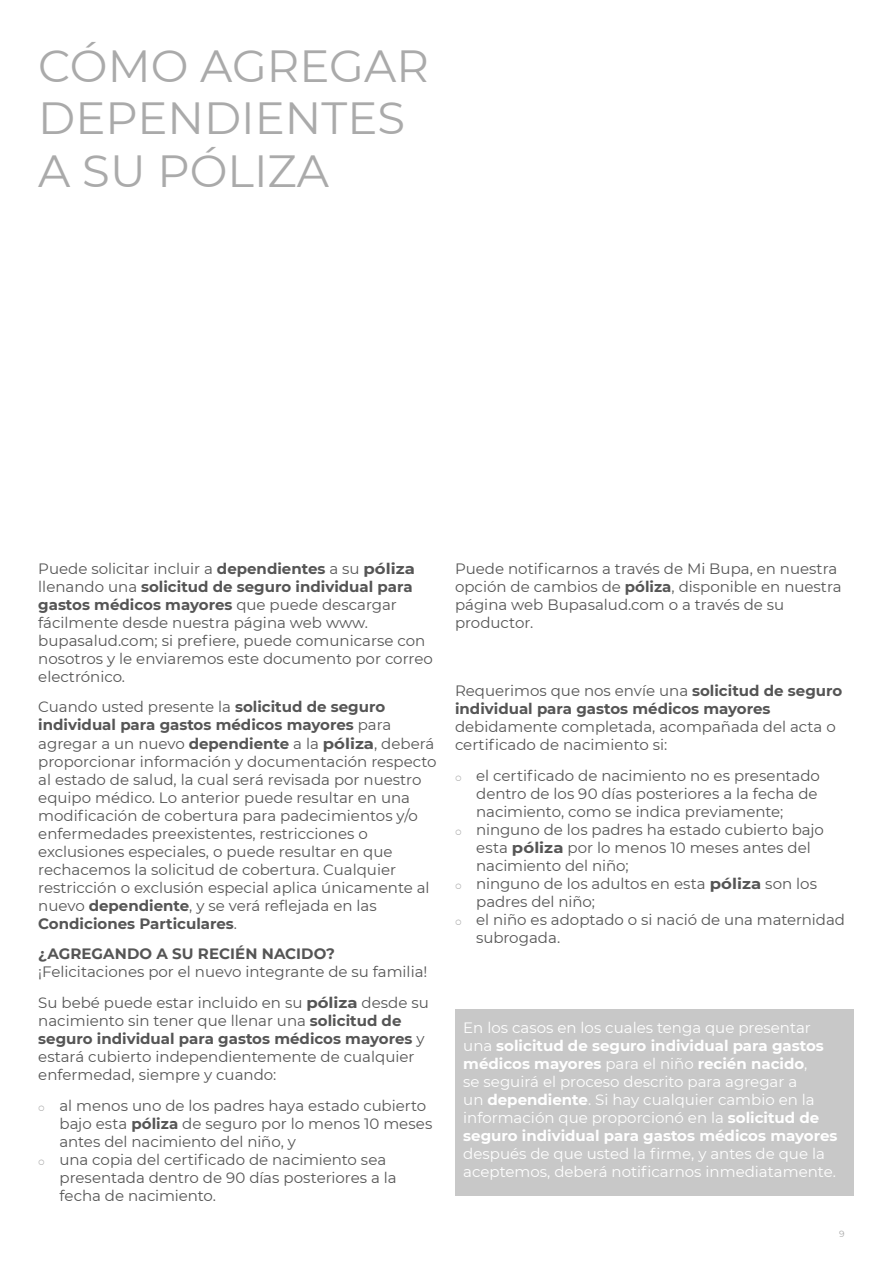
<style>
.page{position:relative;width:893px;height:1263px;background:#fff}
.page>*{position:absolute;margin:0;border:0;box-sizing:border-box;transform-origin:0 0}
.t1{font:45px/52.5px "Montserrat";color:#aaa}
.t2{font:15px/18px "Montserrat";color:#555}
.t3{font:15px/18px "Montserrat";color:#fff}
.t4{font:700 15px/18px "Montserrat";color:#555}
.t5{font:9px "Montserrat";color:#aaa}
.s1{font-weight:700}
.s2{color:#aaa}
.s3{font-weight:400}
</style>
<div class="page">
<div style="left:455px;top:1009px;width:398px;height:186px;background:#c8c8c8"></div>
<h1 class="t1" style="left:38px;top:38px;width:392px">CÓMO AGREGAR<br>DEPENDIENTES<br>A SU PÓLIZA</h1>
<p class="t2" style="left:38px;top:559px;width:396px">Puede solicitar incluir a <span class="s1">dependientes</span> a su <span class="s1">póliza </span>llenando una <span class="s1">solicitud de seguro individual para gastos médicos mayores</span> que puede descargar fácilmente desde nuestra página web www. bupasalud.com; si prefiere, puede comunicarse con nosotros y le enviaremos este documento por correo electrónico.</p>
<p class="t2" style="left:38px;top:698px;width:400px">Cuando usted presente la <span class="s1">solicitud de seguro individual para gastos médicos mayores</span> para agregar a un nuevo <span class="s1">dependiente</span> a la <span class="s1">póliza</span>, deberá proporcionar información y documentación respecto al estado de salud, la cual será revisada por nuestro equipo médico. Lo anterior puede resultar en una modificación de cobertura para padecimientos y/o enfermedades preexistentes, restricciones o exclusiones especiales, o puede resultar en que rechacemos la solicitud de cobertura. Cualquier restricción o exclusión especial aplica únicamente al nuevo <span class="s1">dependiente</span>, y se verá reflejada en las <span class="s1">Condiciones Particulares</span>.</p>
<p class="t4" style="left:38px;top:944px;width:298px">¿AGREGANDO A SU RECIÉN NACIDO?</p>
<p class="t2" style="left:38px;top:956px;width:392px;line-height:30.8px">¡Felicitaciones por el nuevo integrante de su familia!<br>Su bebé puede estar incluido en su <span class="s1">póliza</span> desde su</p>
<p class="t2" style="left:38px;top:1011px;width:388px">nacimiento sin tener que llenar una <span class="s1">solicitud de seguro individual para gastos médicos mayores</span> y estará cubierto independientemente de cualquier enfermedad, siempre y cuando:</p>
<p class="t2" style="left:60px;top:1096px;width:374px;text-indent:-21px"><span class="s2">○</span> al menos uno de los padres haya estado cubierto bajo esta <span class="s1">póliza</span> de seguro por lo menos 10 meses antes del nacimiento del niño, y</p>
<p class="t2" style="left:60px;top:1150px;width:339px;text-indent:-21px"><span class="s2">○</span> una copia del certificado de nacimiento sea presentada dentro de 90 días posteriores a la fecha de nacimiento.</p>
<p class="t2" style="left:455px;top:559px;width:388px">Puede notificarnos a través de Mi Bupa, en nuestra opción de cambios de <span class="s1">póliza</span>, disponible en nuestra página web Bupasalud.com o a través de su productor.</p>
<p class="t4" style="left:455px;top:681px;width:389px"><span class="s3">Requerimos que nos envíe una</span> solicitud de seguro individual para gastos médicos mayores</p>
<p class="t2" style="left:455px;top:717px;width:382px">debidamente completada, acompañada del acta o certificado de nacimiento si:</p>
<p class="t2" style="left:476px;top:766px;width:345px;text-indent:-21px"><span class="s2">○</span> el certificado de nacimiento no es presentado dentro de los 90 días posteriores a la fecha de nacimiento, como se indica previamente;</p>
<p class="t2" style="left:476px;top:820px;width:349px;text-indent:-21px"><span class="s2">○</span> ninguno de los padres ha estado cubierto bajo esta <span class="s1">póliza</span> por lo menos 10 meses antes del nacimiento del niño;</p>
<p class="t2" style="left:476px;top:874px;width:342px;text-indent:-21px"><span class="s2">○</span> ninguno de los adultos en esta <span class="s1">póliza</span> son los padres del niño;</p>
<p class="t2" style="left:476px;top:910px;width:370px;text-indent:-21px"><span class="s2">○</span> el niño es adoptado o si nació de una maternidad subrogada.</p>
<p class="t3" style="left:463px;top:1018px;width:376px">En los casos en los cuales tenga que presentar una <span class="s1">solicitud de seguro individual para gastos médicos mayores</span> para el niño <span class="s1">recién nacido</span>,<br>se seguirá el proceso descrito para agregar a<br>un <span class="s1">dependiente</span>. Si hay cualquier cambio en la información que proporcionó en la <span class="s1">solicitud de seguro individual para gastos médicos mayores</span></p>
<p class="t3" style="left:463px;top:1144px;width:374px">después de que usted la firme, y antes de que la aceptemos, deberá notificarnos inmediatamente.</p>
<p class="t5" style="left:839px;top:1227px;width:7px">9</p>
</div>
